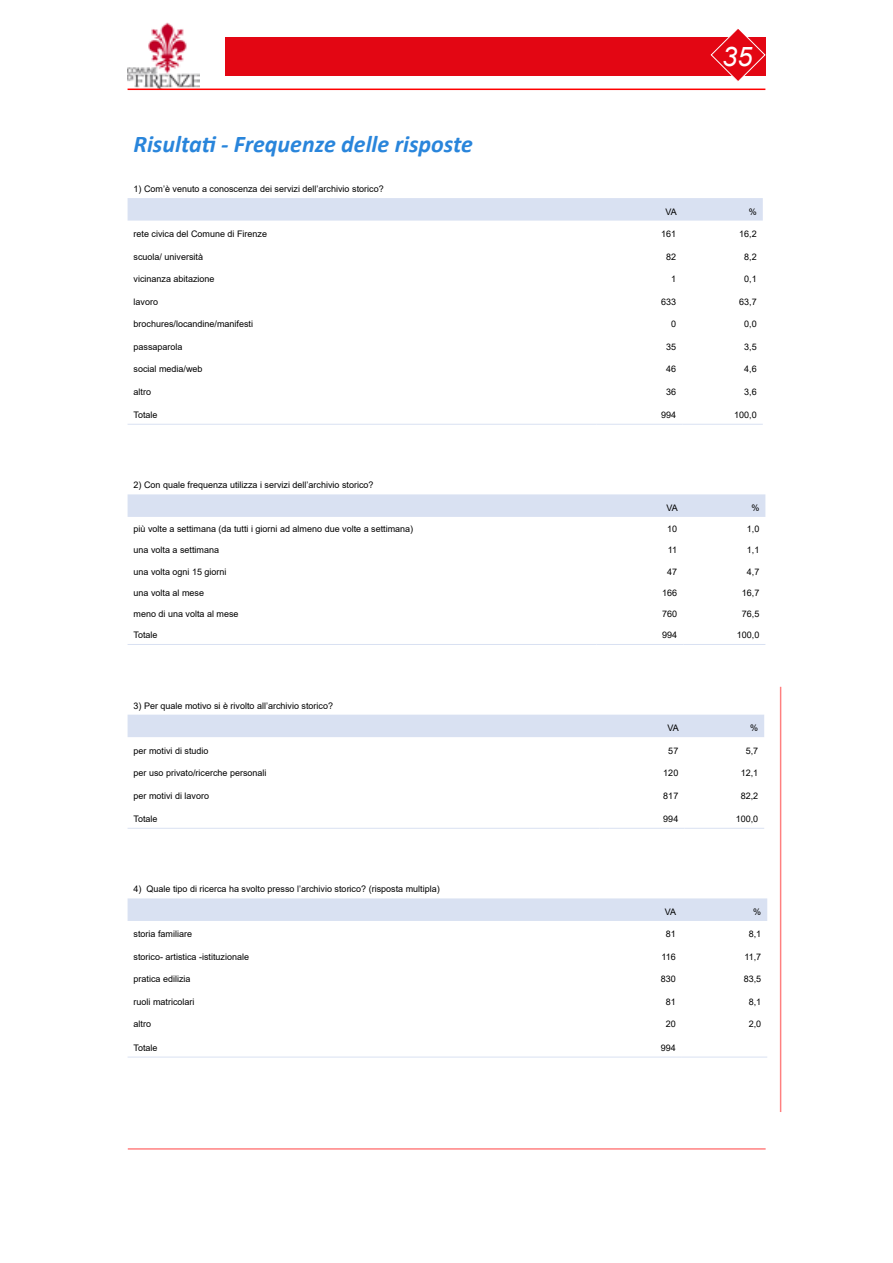
<style>
.page{position:relative;width:893px;height:1263px;background:#fff}
.page>*{position:absolute;margin:0;border:0;box-sizing:border-box;transform-origin:0 0}
.t1{font:italic 27px "Arial";color:#fff}
.t2{font:italic 700 24px "Calibri";color:#2985db}
.t3{font:9px "Arial";color:#000}
</style>
<div class="page">
<img style="left:128px;top:23px;width:71px;height:66px">
<div style="left:225px;top:37px;width:540px;height:38px;background:#e30613"></div>
<hr style="left:128px;top:1148px;width:638px;height:2px;background:#f00">
<hr style="left:128px;top:89px;width:637px;height:1px;background:#f00">
<hr style="left:780px;top:687px;width:1px;height:425px;background:#f00">
<svg style="left:711px;top:29px;width:54px;height:52px"></svg>
<div style="left:128px;top:198px;width:635px;height:23px;background:#d9e1f2"></div>
<hr style="left:128px;top:424px;width:469px;height:1px;background:#d9e1f2">
<hr style="left:597px;top:424px;width:85px;height:1px;background:#d9e1f2">
<hr style="left:682px;top:424px;width:81px;height:1px;background:#d9e1f2">
<div style="left:128px;top:494px;width:637px;height:23px;background:#d9e1f2"></div>
<hr style="left:128px;top:644px;width:469px;height:1px;background:#d9e1f2">
<hr style="left:597px;top:644px;width:86px;height:1px;background:#d9e1f2">
<hr style="left:683px;top:644px;width:82px;height:1px;background:#d9e1f2">
<div style="left:128px;top:715px;width:636px;height:22px;background:#d9e1f2"></div>
<hr style="left:128px;top:828px;width:472px;height:1px;background:#d9e1f2">
<hr style="left:600px;top:828px;width:84px;height:1px;background:#d9e1f2">
<hr style="left:684px;top:828px;width:80px;height:1px;background:#d9e1f2">
<div style="left:128px;top:898px;width:639px;height:23px;background:#d9e1f2"></div>
<hr style="left:128px;top:1057px;width:463px;height:1px;background:#d9e1f2">
<hr style="left:591px;top:1057px;width:91px;height:1px;background:#d9e1f2">
<hr style="left:682px;top:1057px;width:85px;height:1px;background:#d9e1f2">
<h2 class="t2" style="left:134px;top:127px;width:341px">Risultati - Frequenze delle risposte</h2>
<p class="t3" style="left:134px;top:183px;width:252px">1) Com’è venuto a conoscenza dei servizi dell’archivio storico?</p>
<h1 class="t1" style="left:722px;top:39px;width:32px">35</h1>
<p class="t3" style="left:665px;top:205px;width:13px">VA</p>
<p class="t3" style="left:749px;top:205px;width:10px">%</p>
<p class="t3" style="left:134px;top:228px;width:135px">rete civica del Comune di Firenze</p>
<p class="t3" style="left:661px;top:228px;width:17px">161</p>
<p class="t3" style="left:739px;top:228px;width:19px">16,2</p>
<p class="t3" style="left:134px;top:250px;width:71px">scuola/ università</p>
<p class="t3" style="left:666px;top:250px;width:12px">82</p>
<p class="t3" style="left:744px;top:250px;width:14px">8,2</p>
<p class="t3" style="left:134px;top:273px;width:83px">vicinanza abitazione</p>
<p class="t3" style="left:671px;top:273px;width:7px">1</p>
<p class="t3" style="left:744px;top:273px;width:14px">0,1</p>
<p class="t3" style="left:134px;top:295px;width:26px">lavoro</p>
<p class="t3" style="left:661px;top:295px;width:17px">633</p>
<p class="t3" style="left:739px;top:295px;width:19px">63,7</p>
<p class="t3" style="left:134px;top:318px;width:121px">brochures/locandine/manifesti</p>
<p class="t3" style="left:671px;top:318px;width:7px">0</p>
<p class="t3" style="left:744px;top:318px;width:14px">0,0</p>
<p class="t3" style="left:134px;top:340px;width:51px">passaparola</p>
<p class="t3" style="left:666px;top:340px;width:12px">35</p>
<p class="t3" style="left:744px;top:340px;width:14px">3,5</p>
<p class="t3" style="left:134px;top:363px;width:71px">social media/web</p>
<p class="t3" style="left:666px;top:363px;width:12px">46</p>
<p class="t3" style="left:744px;top:363px;width:14px">4,6</p>
<p class="t3" style="left:134px;top:385px;width:19px">altro</p>
<p class="t3" style="left:666px;top:385px;width:12px">36</p>
<p class="t3" style="left:744px;top:385px;width:14px">3,6</p>
<p class="t3" style="left:134px;top:409px;width:26px">Totale</p>
<p class="t3" style="left:661px;top:409px;width:17px">994</p>
<p class="t3" style="left:734px;top:409px;width:24px">100,0</p>
<p class="t3" style="left:134px;top:479px;width:242px">2) Con quale frequenza utilizza i servizi dell’archivio storico?</p>
<p class="t3" style="left:666px;top:501px;width:13px">VA</p>
<p class="t3" style="left:751px;top:501px;width:10px">%</p>
<p class="t3" style="left:134px;top:523px;width:281px">più volte a settimana (da tutti i giorni ad almeno due volte a settimana)</p>
<p class="t3" style="left:667px;top:523px;width:12px">10</p>
<p class="t3" style="left:747px;top:523px;width:14px">1,0</p>
<p class="t3" style="left:134px;top:544px;width:87px">una volta a settimana</p>
<p class="t3" style="left:668px;top:544px;width:11px">11</p>
<p class="t3" style="left:747px;top:544px;width:14px">1,1</p>
<p class="t3" style="left:134px;top:565px;width:95px">una volta ogni 15 giorni</p>
<p class="t3" style="left:667px;top:565px;width:12px">47</p>
<p class="t3" style="left:747px;top:565px;width:14px">4,7</p>
<p class="t3" style="left:134px;top:587px;width:72px">una volta al mese</p>
<p class="t3" style="left:662px;top:587px;width:17px">166</p>
<p class="t3" style="left:742px;top:587px;width:19px">16,7</p>
<p class="t3" style="left:134px;top:608px;width:107px">meno di una volta al mese</p>
<p class="t3" style="left:662px;top:608px;width:17px">760</p>
<p class="t3" style="left:742px;top:608px;width:19px">76,5</p>
<p class="t3" style="left:134px;top:629px;width:26px">Totale</p>
<p class="t3" style="left:662px;top:629px;width:17px">994</p>
<p class="t3" style="left:737px;top:629px;width:24px">100,0</p>
<p class="t3" style="left:134px;top:699px;width:201px">3) Per quale motivo si è rivolto all’archivio storico?</p>
<p class="t3" style="left:667px;top:722px;width:13px">VA</p>
<p class="t3" style="left:750px;top:722px;width:10px">%</p>
<p class="t3" style="left:134px;top:744px;width:77px">per motivi di studio</p>
<p class="t3" style="left:668px;top:744px;width:12px">57</p>
<p class="t3" style="left:746px;top:744px;width:14px">5,7</p>
<p class="t3" style="left:134px;top:767px;width:135px">per uso privato/ricerche personali</p>
<p class="t3" style="left:663px;top:767px;width:17px">120</p>
<p class="t3" style="left:741px;top:767px;width:19px">12,1</p>
<p class="t3" style="left:134px;top:789px;width:77px">per motivi di lavoro</p>
<p class="t3" style="left:663px;top:789px;width:17px">817</p>
<p class="t3" style="left:741px;top:789px;width:19px">82,2</p>
<p class="t3" style="left:134px;top:813px;width:26px">Totale</p>
<p class="t3" style="left:663px;top:813px;width:17px">994</p>
<p class="t3" style="left:736px;top:813px;width:24px">100,0</p>
<p class="t3" style="left:134px;top:883px;width:308px">4) Quale tipo di ricerca ha svolto presso l’archivio storico? (risposta multipla)</p>
<p class="t3" style="left:665px;top:905px;width:13px">VA</p>
<p class="t3" style="left:753px;top:905px;width:10px">%</p>
<p class="t3" style="left:134px;top:928px;width:60px">storia familiare</p>
<p class="t3" style="left:666px;top:928px;width:12px">81</p>
<p class="t3" style="left:749px;top:928px;width:14px">8,1</p>
<p class="t3" style="left:134px;top:950px;width:117px">storico- artistica -istituzionale</p>
<p class="t3" style="left:661px;top:950px;width:16px">116</p>
<p class="t3" style="left:744px;top:950px;width:18px">11,7</p>
<p class="t3" style="left:134px;top:973px;width:59px">pratica edilizia</p>
<p class="t3" style="left:661px;top:973px;width:17px">830</p>
<p class="t3" style="left:744px;top:973px;width:19px">83,5</p>
<p class="t3" style="left:134px;top:995px;width:63px">ruoli matricolari</p>
<p class="t3" style="left:666px;top:995px;width:12px">81</p>
<p class="t3" style="left:749px;top:995px;width:14px">8,1</p>
<p class="t3" style="left:134px;top:1018px;width:19px">altro</p>
<p class="t3" style="left:666px;top:1018px;width:12px">20</p>
<p class="t3" style="left:749px;top:1018px;width:14px">2,0</p>
<p class="t3" style="left:134px;top:1042px;width:26px">Totale</p>
<p class="t3" style="left:661px;top:1042px;width:17px">994</p>
</div>
